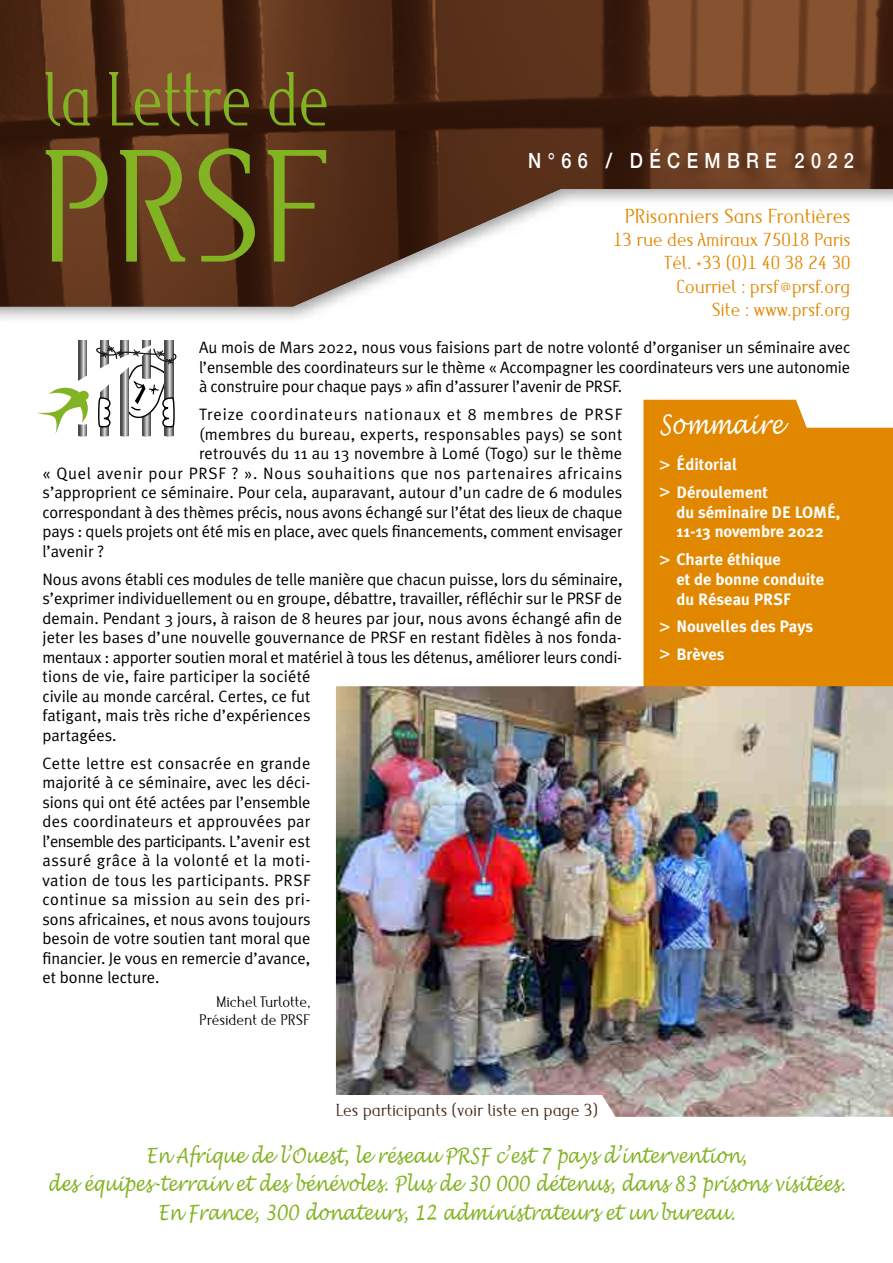
<style>
.page{position:relative;width:893px;height:1263px;background:#fff}
.page>*{position:absolute;margin:0;border:0;box-sizing:border-box;transform-origin:0 0}
.t1{font:300 165.6px "Maverick";color:#82b322;scale:.93 1}
.t2{font:300 79.35px "Maverick";color:#82b322;scale:.79 1}
.t3{font:italic 27px "Lucida Handwriting";color:#fff;scale:.8 1}
.t4{font:300 23.25px "Maverick";color:#1a161a}
.t5{font:italic 21px/28.5px "Lucida Handwriting";color:#82b322;text-align:center;scale:.8 1}
.t6{font:300 21px "Maverick";color:#e18800}
.t7{font:500 20.85px "Helvetica Neue";letter-spacing:.35em;color:#fff;scale:.87 1}
.t8{font:300 19.5px/23.4px "Maverick";color:#e18800;text-align:right}
.t9{font:300 18px "Maverick";color:#432918}
.t10{font:16.5px/19.5px "Meta Plus Normal";color:#000;text-align:justify}
.t11{font:700 16.5px/19.8px "Meta Plus";color:#fff}
.t12{font:16.5px "Meta Plus Normal";letter-spacing:.04em;color:#000}
.t13{font:16.5px "Meta Plus Normal";letter-spacing:.025em;color:#000}
.t14{font:16.5px "Meta Plus Normal";letter-spacing:.055em;color:#000}
.t15{font:300 15.75px/18.9px "Maverick";color:#000;text-align:right}
.s1{font-family:"Arial";font-weight:400;font-size:19.5px}
</style>
<div class="page">
<div style="left:643px;top:400px;width:250px;height:286px;background:#e18800"></div>
<img style="left:336px;top:686px;width:557px;height:431px">
<img style="left:0;top:306px;width:329px;height:37px">
<svg style="left:0;top:0;width:893px;height:306px"></svg>
<svg style="left:79px;top:340px;width:8px;height:3px"></svg>
<svg style="left:100px;top:340px;width:8px;height:3px"></svg>
<svg style="left:142px;top:340px;width:8px;height:3px"></svg>
<svg style="left:121px;top:340px;width:8px;height:3px"></svg>
<svg style="left:165px;top:340px;width:8px;height:3px"></svg>
<svg style="left:37px;top:343px;width:140px;height:94px"></svg>
<h2 class="t2" style="left:44px;top:54px;width:363px">la Lettre de</h2>
<h1 class="t1" style="left:39px;top:113px;width:317px">PRSF</h1>
<p class="t7" style="left:528px;top:144px;width:376px">N°66 / DÉCEMBRE 2022</p>
<p class="t6" style="left:625px;top:204px;width:227px">PRisonniers Sans Frontières</p>
<p class="t8" style="left:613px;top:228px;width:239px">13 rue des Amiraux 75018 Paris<br>Tél. +33 (0)1 40 38 24 30<br>Courriel : prsf@prsf.org<br>Site : www.prsf.org</p>
<p class="t10" style="left:199px;top:338px;width:653px">Au mois de Mars 2022, nous vous faisions part de notre volonté d’organiser un séminaire avec l’ensemble des coordinateurs sur le thème « Accompagner les coordinateurs vers une autonomie à construire pour chaque pays » afin d’assurer l’avenir de PRSF.</p>
<p class="t14" style="left:199px;top:405px;width:425px">Treize coordinateurs nationaux et 8 membres de PRSF</p>
<p class="t13" style="left:199px;top:424px;width:425px">(membres du bureau, experts, responsables pays) se sont</p>
<p class="t10" style="left:199px;top:444px;width:425px">retrouvés du 11 au 13 novembre à Lomé (Togo) sur le thème</p>
<p class="t12" style="left:43px;top:463px;width:581px">« Quel avenir pour PRSF ? ». Nous souhaitions que nos partenaires africains</p>
<p class="t10" style="left:43px;top:483px;width:581px">s’approprient ce séminaire. Pour cela, auparavant, autour d’un cadre de 6 modules</p>
<p class="t10" style="left:43px;top:502px;width:581px">correspondant à des thèmes précis, nous avons échangé sur l’état des lieux de chaque</p>
<p class="t10" style="left:43px;top:522px;width:582px">pays : quels projets ont été mis en place, avec quels financements, comment envisager</p>
<p class="t10" style="left:43px;top:541px;width:63px">l’avenir ?</p>
<p class="t10" style="left:43px;top:569px;width:581px;text-align:left">Nous avons établi ces modules de telle manière que chacun puisse, lors du séminaire, s’exprimer individuellement ou en groupe, débattre, travailler, réfléchir sur le PRSF de demain. Pendant 3 jours, à raison de 8 heures par jour, nous avons échangé afin de jeter les bases d’une nouvelle gouvernance de PRSF en restant fidèles à nos fonda&shy;mentaux : apporter soutien moral et matériel à tous les détenus, améliorer leurs condi&shy;tions de vie, faire participer la société<br>civile au monde carcéral. Certes, ce fut<br>fatigant, mais très riche d’expériences<br>partagées.</p>
<p class="t10" style="left:43px;top:753px;width:270px">Cette lettre est consacrée en grande majorité à ce séminaire, avec les déci&shy;sions qui ont été actées par l’ensemble des coordinateurs et approuvées par l’ensemble des participants. L’avenir est assuré grâce à la volonté et la moti&shy;vation de tous les participants. PRSF continue sa mission au sein des pri&shy;sons africaines, et nous avons toujours besoin de votre soutien tant moral que financier. Je vous en remercie d’avance, et bonne lecture.</p>
<p class="t15" style="left:199px;top:992px;width:113px">Michel Turlotte,<br>Président de PRSF</p>
<h3 class="t3" style="left:659px;top:408px;width:156px">Sommaire</h3>
<p class="t11" style="left:659px;top:451px;width:110px;line-height:27.6px"><span class="s1">&gt;</span> Éditorial<br><span class="s1">&gt;</span> Déroulement</p>
<p class="t11" style="left:676px;top:502px;width:165px">du séminaire DE LOMÉ,<br>11-13 novembre 2022</p>
<p class="t11" style="left:676px;top:549px;width:149px;text-indent:-17px"><span class="s1">&gt;</span> Charte éthique<br>et de bonne conduite du Réseau PRSF</p>
<p class="t11" style="left:659px;top:613px;width:156px;line-height:27.6px"><span class="s1">&gt;</span> Nouvelles des Pays <span class="s1">&gt;</span> Brèves</p>
<h3 class="t4" style="left:36px;top:456px;width:141px">Sans Frontières</h3>
<p class="t9" style="left:336px;top:1100px;width:264px">Les participants (voir liste en page 3)</p>
<p class="t5" style="left:48px;top:1142px;width:999px">En Afrique de l’Ouest, le réseau PRSF c’est 7 pays d’intervention,<br>des équipes-terrain et des bénévoles. Plus de 30 000 détenus, dans 83 prisons visitées.<br>En France, 300 donateurs, 12 administrateurs et un bureau.</p>
</div>
